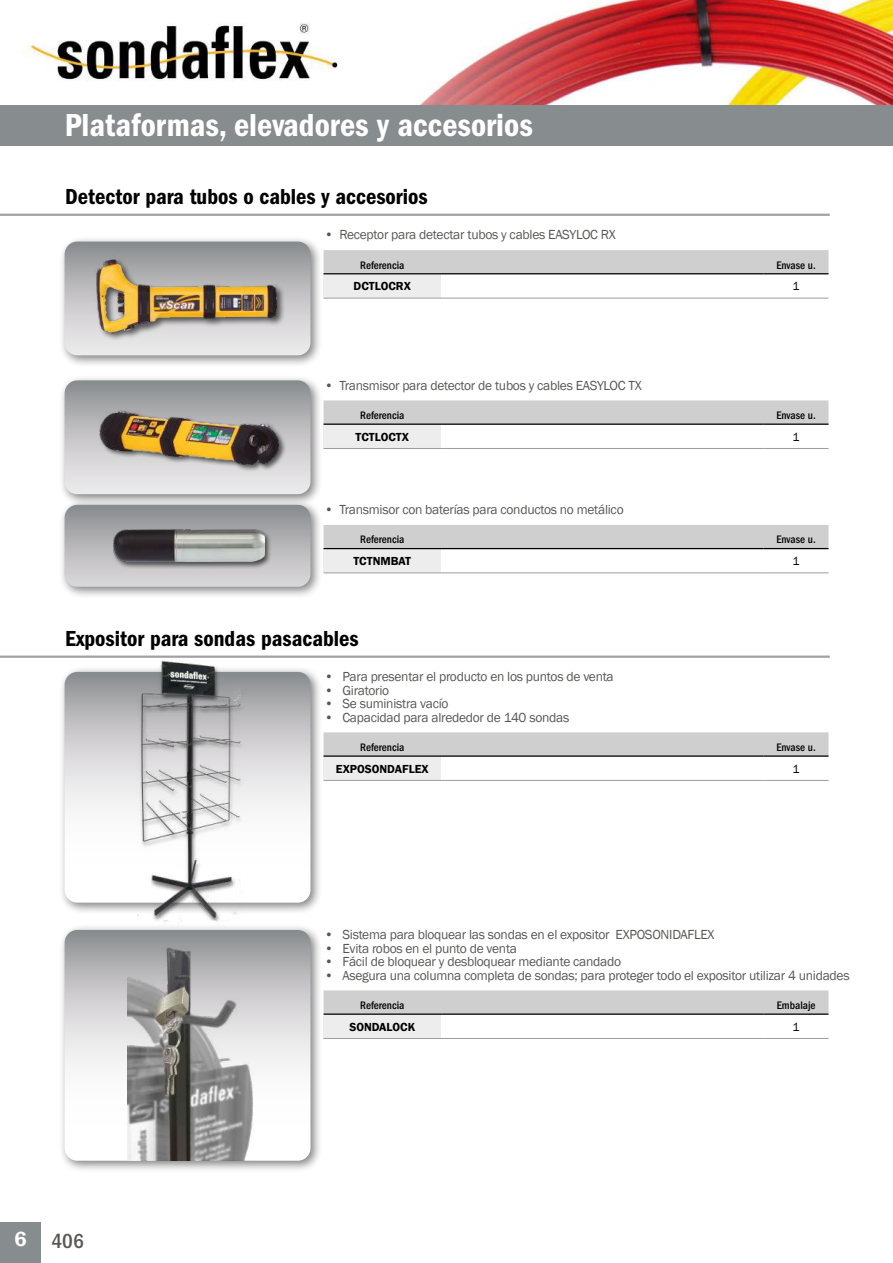
<style>
.page{position:relative;width:893px;height:1263px;background:#fff}
.page>*{position:absolute;margin:0;border:0;box-sizing:border-box;transform-origin:0 0}
.t1{font:600 condensed 33px "Franklin Gothic";color:#fff}
.t2{font:600 condensed 22.5px "Franklin Gothic";color:#000}
.t3{font:500 condensed 21px "Franklin Gothic";color:#575756}
.t4{font:13.5px "Franklin Gothic";letter-spacing:-.02em;color:#575756}
.t5{font:600 12px "Franklin Gothic";color:#000}
.t6{font:12px "Franklin Gothic";color:#000}
.t7{font:500 condensed 11.25px "Franklin Gothic";color:#000}
.s1{font-weight:600;font-stretch:normal;color:#fff}
</style>
<div class="page">
<img style="left:22px;top:0;width:871px;height:105px">
<div style="left:0;top:1222px;width:41px;height:41px;background:#878c8f"></div>
<div style="left:324px;top:250px;width:504px;height:23px;background:#d0cfd0"></div>
<div style="left:324px;top:274px;width:117px;height:24px;background:#ededed"></div>
<hr style="left:441px;top:273px;width:323px;height:1px;background:#000">
<hr style="left:764px;top:273px;width:64px;height:1px;background:#000">
<hr style="left:324px;top:273px;width:117px;height:1px;background:#000">
<hr style="left:324px;top:298px;width:117px;height:1px;background:#9d9d9c">
<hr style="left:441px;top:298px;width:323px;height:1px;background:#9d9d9c">
<hr style="left:764px;top:298px;width:64px;height:1px;background:#9d9d9c">
<div style="left:324px;top:732px;width:504px;height:23px;background:#d0cfd0"></div>
<div style="left:324px;top:756px;width:117px;height:24px;background:#ededed"></div>
<hr style="left:441px;top:755px;width:323px;height:2px;background:#000">
<hr style="left:764px;top:755px;width:64px;height:2px;background:#000">
<hr style="left:324px;top:755px;width:117px;height:2px;background:#000">
<hr style="left:324px;top:780px;width:117px;height:1px;background:#9d9d9c">
<hr style="left:441px;top:780px;width:323px;height:1px;background:#9d9d9c">
<hr style="left:764px;top:780px;width:64px;height:1px;background:#9d9d9c">
<div style="left:324px;top:990px;width:504px;height:23px;background:#d0cfd0"></div>
<div style="left:324px;top:1014px;width:117px;height:24px;background:#ededed"></div>
<hr style="left:441px;top:1013px;width:323px;height:2px;background:#000">
<hr style="left:764px;top:1013px;width:64px;height:2px;background:#000">
<hr style="left:324px;top:1013px;width:117px;height:2px;background:#000">
<hr style="left:324px;top:1038px;width:117px;height:1px;background:#9d9d9c">
<hr style="left:441px;top:1038px;width:323px;height:1px;background:#9d9d9c">
<hr style="left:764px;top:1038px;width:64px;height:1px;background:#9d9d9c">
<div style="left:324px;top:400px;width:504px;height:23px;background:#d0cfd0"></div>
<div style="left:324px;top:424px;width:117px;height:24px;background:#ededed"></div>
<hr style="left:441px;top:423px;width:323px;height:2px;background:#000">
<hr style="left:764px;top:423px;width:64px;height:2px;background:#000">
<hr style="left:324px;top:423px;width:117px;height:2px;background:#000">
<hr style="left:324px;top:448px;width:117px;height:1px;background:#9d9d9c">
<hr style="left:441px;top:448px;width:323px;height:1px;background:#9d9d9c">
<hr style="left:764px;top:448px;width:64px;height:1px;background:#9d9d9c">
<div style="left:324px;top:525px;width:504px;height:23px;background:#d0cfd0"></div>
<div style="left:324px;top:549px;width:117px;height:24px;background:#ededed"></div>
<hr style="left:441px;top:548px;width:323px;height:1px;background:#000">
<hr style="left:764px;top:548px;width:64px;height:1px;background:#000">
<hr style="left:324px;top:548px;width:117px;height:1px;background:#000">
<hr style="left:324px;top:572px;width:117px;height:1px;background:#9d9d9c">
<hr style="left:441px;top:572px;width:323px;height:1px;background:#9d9d9c">
<hr style="left:764px;top:572px;width:64px;height:1px;background:#9d9d9c">
<hr style="left:0;top:214px;width:830px;height:2px;background:#a0a1a3">
<hr style="left:0;top:655px;width:830px;height:3px;background:#a0a1a3">
<div style="left:59px;top:666px;width:264px;height:249px;background:#000;opacity:.5"></div>
<svg style="left:65px;top:672px;width:245px;height:231px"></svg>
<div style="left:59px;top:924px;width:264px;height:249px;background:#000;opacity:.5"></div>
<svg style="left:65px;top:930px;width:245px;height:231px"></svg>
<div style="left:59px;top:374px;width:264px;height:132px;background:#000;opacity:.5"></div>
<svg style="left:65px;top:380px;width:245px;height:114px;background:#bdbebf"></svg>
<div style="left:59px;top:235px;width:264px;height:133px;background:#000;opacity:.5"></div>
<svg style="left:65px;top:242px;width:245px;height:113px;background:#c2c2c3"></svg>
<div style="left:59px;top:498px;width:264px;height:101px;background:#000;opacity:.5"></div>
<svg style="left:65px;top:505px;width:245px;height:82px;background:#b2b2b4"></svg>
<div style="left:99px;top:409px;width:187px;height:62px;background:#000;opacity:.6"></div>
<img style="left:100px;top:410px;width:179px;height:54px">
<div style="left:112px;top:528px;width:160px;height:41px;background:#000;opacity:.6"></div>
<img style="left:114px;top:530px;width:151px;height:32px">
<img style="left:94px;top:244px;width:191px;height:108px">
<img style="left:128px;top:943px;width:129px;height:218px">
<img style="left:114px;top:655px;width:145px;height:279px">
<div style="left:0;top:105px;width:893px;height:41px;background:#878c8f"></div>
<h1 class="t1" style="left:65px;top:106px;width:470px">Plataformas, elevadores y accesorios</h1>
<h2 class="t2" style="left:65px;top:184px;width:364px">Detector para tubos o cables y accesorios</h2>
<p class="t4" style="left:324px;top:227px;width:293px">• Receptor para detectar tubos y cables EASYLOC RX</p>
<p class="t7" style="left:360px;top:259px;width:46px">Referencia</p>
<p class="t7" style="left:776px;top:259px;width:41px">Envase u.</p>
<p class="t5" style="left:354px;top:279px;width:59px">DCTLOCRX</p>
<p class="t6" style="left:793px;top:279px;width:9px">1</p>
<p class="t4" style="left:324px;top:377px;width:319px">• Transmisor para detector de tubos y cables EASYLOC TX</p>
<p class="t7" style="left:360px;top:409px;width:46px">Referencia</p>
<p class="t7" style="left:776px;top:409px;width:41px">Envase u.</p>
<p class="t5" style="left:356px;top:429px;width:55px">TCTLOCTX</p>
<p class="t6" style="left:793px;top:429px;width:9px">1</p>
<p class="t4" style="left:324px;top:501px;width:301px">• Transmisor con baterías para conductos no metálico</p>
<p class="t7" style="left:360px;top:533px;width:46px">Referencia</p>
<p class="t7" style="left:776px;top:533px;width:41px">Envase u.</p>
<p class="t5" style="left:353px;top:554px;width:59px">TCTNMBAT</p>
<p class="t6" style="left:793px;top:554px;width:9px">1</p>
<h2 class="t2" style="left:65px;top:626px;width:295px">Expositor para sondas pasacables</h2>
<p class="t4" style="left:324px;top:668px;width:291px">• Para presentar el producto en los puntos de venta</p>
<p class="t4" style="left:324px;top:682px;width:66px">• Giratorio</p>
<p class="t4" style="left:324px;top:695px;width:126px">• Se suministra vacío</p>
<p class="t4" style="left:324px;top:709px;width:246px">• Capacidad para alrededor de 140 sondas</p>
<p class="t7" style="left:360px;top:741px;width:46px">Referencia</p>
<p class="t7" style="left:776px;top:741px;width:41px">Envase u.</p>
<p class="t5" style="left:336px;top:761px;width:94px">EXPOSONDAFLEX</p>
<p class="t6" style="left:793px;top:761px;width:9px">1</p>
<p class="t4" style="left:324px;top:926px;width:392px">• Sistema para bloquear las sondas en el expositor EXPOSONIDAFLEX</p>
<p class="t4" style="left:324px;top:940px;width:194px">• Evita robos en el punto de venta</p>
<p class="t4" style="left:324px;top:953px;width:298px">• Fácil de bloquear y desbloquear mediante candado</p>
<p class="t4" style="left:324px;top:967px;width:527px">• Asegura una columna completa de sondas; para proteger todo el expositor utilizar 4 unidades</p>
<h3 class="t3" style="left:15px;top:1229px;width:71px"><span class="s1">6</span> 406</h3>
<p class="t7" style="left:360px;top:999px;width:46px">Referencia</p>
<p class="t7" style="left:777px;top:999px;width:40px">Embalaje</p>
<p class="t5" style="left:349px;top:1019px;width:67px">SONDALOCK</p>
<p class="t6" style="left:793px;top:1019px;width:9px">1</p>
</div>
